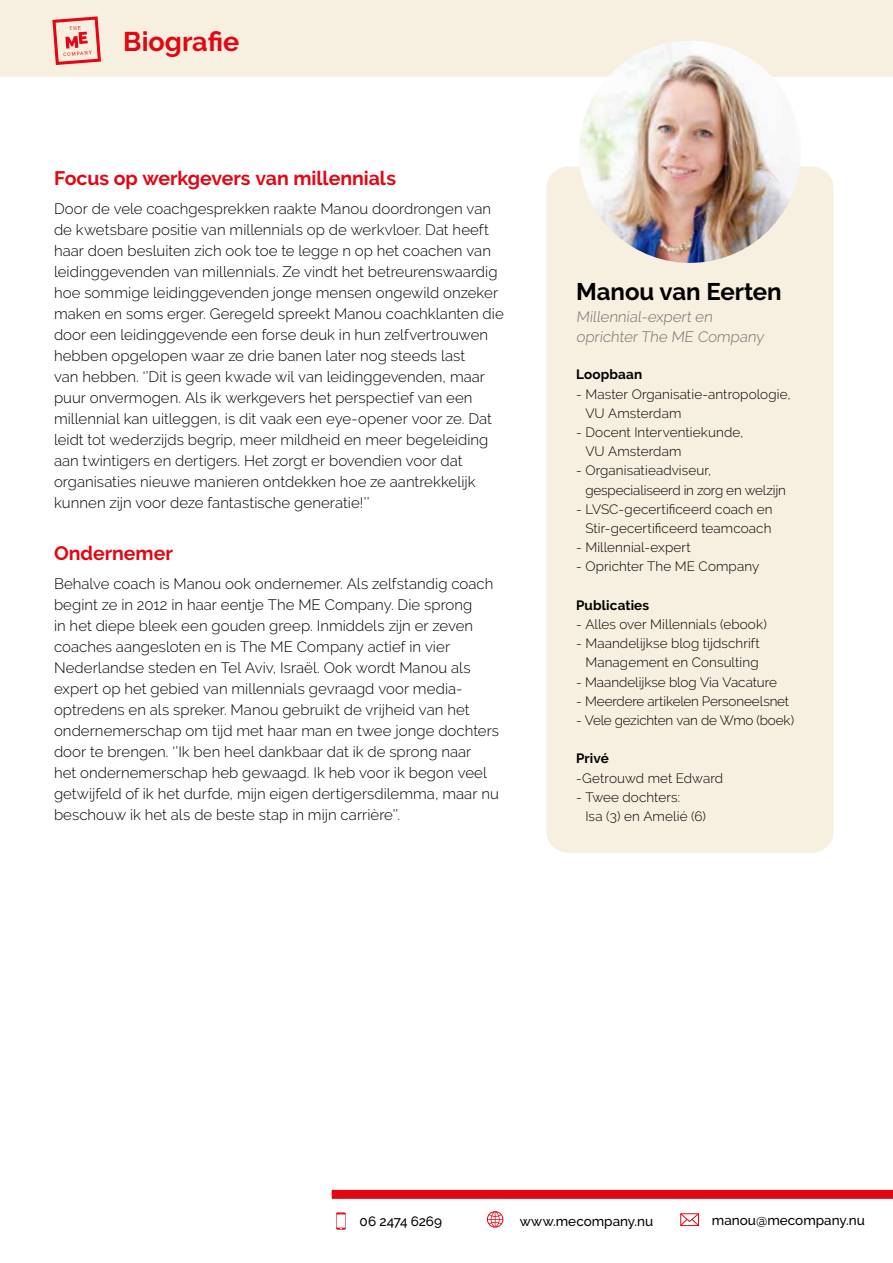
<style>
.page{position:relative;width:893px;height:1263px;background:#fff}
.page>*{position:absolute;margin:0;border:0;box-sizing:border-box;transform-origin:0 0}
.t1{font:700 27px "Raleway";color:#e30613}
.t2{font:700 24px "Raleway";color:#000}
.t3{font:700 19.5px "Raleway";color:#e30613}
.t4{font:300 15px/21px "Raleway";letter-spacing:.005em;color:#000}
.t5{font:300 15px/19.5px "Raleway";color:#706f6f}
.t6{font:300 13.5px/19.2px "Raleway";letter-spacing:.005em;color:#000}
.t7{font:500 13.5px "Raleway";color:#000}
.t8{font:300 13.5px "Raleway";letter-spacing:-.015em;color:#000}
.t9{font:700 13.5px "Raleway";letter-spacing:.01em;color:#000}
</style>
<div class="page">
<div style="left:0;top:0;width:893px;height:77px;background:#f7efdf"></div>
<svg style="left:52px;top:16px;width:49px;height:49px"></svg>
<div style="left:546px;top:167px;width:287px;height:686px;background:#f7efdf;border-radius:21px"></div>
<img style="left:579px;top:41px;width:221px;height:222px">
<div style="left:332px;top:1190px;width:561px;height:9px;background:#e30613"></div>
<svg style="left:336px;top:1212px;width:10px;height:17px"></svg>
<svg style="left:682px;top:1215px;width:15px;height:9px"></svg>
<div style="left:680px;top:1213px;width:19px;height:13px;border:1px solid #e30613"></div>
<svg style="left:487px;top:1211px;width:16px;height:16px"></svg>
<h1 class="t1" style="left:123px;top:26px;width:117px">Biografie</h1>
<h3 class="t3" style="left:54px;top:167px;width:344px">Focus op werkgevers van millennials</h3>
<p class="t4" style="left:54px;top:198px;width:451px">Door de vele coachgesprekken raakte Manou doordrongen van de kwetsbare positie van millennials op de werkvloer. Dat heeft haar doen besluiten zich ook toe te legge n op het coachen van leidinggevenden van millennials. Ze vindt het betreurenswaardig hoe sommige leidinggevenden jonge mensen ongewild onzeker maken en soms erger. Geregeld spreekt Manou coachklanten die door een leidinggevende een forse deuk in hun zelfvertrouwen hebben opgelopen waar ze drie banen later nog steeds last<br>van hebben. ‘’Dit is geen kwade wil van leidinggevenden, maar puur onvermogen. Als ik werkgevers het perspectief van een millennial kan uitleggen, is dit vaak een eye-opener voor ze. Dat leidt tot wederzijds begrip, meer mildheid en meer begeleiding aan twintigers en dertigers. Het zorgt er bovendien voor dat organisaties nieuwe manieren ontdekken hoe ze aantrekkelijk kunnen zijn voor deze fantastische generatie!’’</p>
<h3 class="t3" style="left:54px;top:542px;width:120px">Ondernemer</h3>
<p class="t4" style="left:54px;top:573px;width:447px">Behalve coach is Manou ook ondernemer. Als zelfstandig coach begint ze in 2012 in haar eentje The ME Company. Die sprong<br>in het diepe bleek een gouden greep. Inmiddels zijn er zeven coaches aangesloten en is The ME Company actief in vier Nederlandse steden en Tel Aviv, Israël. Ook wordt Manou als expert op het gebied van millennials gevraagd voor media&shy;optredens en als spreker. Manou gebruikt de vrijheid van het ondernemerschap om tijd met haar man en twee jonge dochters door te brengen. ‘’Ik ben heel dankbaar dat ik de sprong naar<br>het ondernemerschap heb gewaagd. Ik heb voor ik begon veel getwijfeld of ik het durfde, mijn eigen dertigersdilemma, maar nu beschouw ik het als de beste stap in mijn carrière’’.</p>
<h2 class="t2" style="left:576px;top:278px;width:207px">Manou van Eerten</h2>
<p class="t5" style="left:576px;top:307px;width:192px">Millennial-expert en oprichter The ME Company</p>
<p class="t9" style="left:576px;top:367px;width:68px">Loopbaan</p>
<p class="t6" style="left:585px;top:384px;width:207px;text-indent:-9px">- Master Organisatie-antropologie,<br>VU Amsterdam</p>
<p class="t6" style="left:585px;top:423px;width:159px;text-indent:-9px">- Docent Interventiekunde,<br>VU Amsterdam</p>
<p class="t6" style="left:585px;top:461px;width:202px;text-indent:-9px">- Organisatieadviseur, gespecialiseerd in zorg en welzijn</p>
<p class="t6" style="left:576px;top:499px;width:198px;text-align:center">- LVSC-gecertificeerd coach en<br>Stir-gecertificeerd teamcoach</p>
<p class="t6" style="left:576px;top:538px;width:116px">- Millennial-expert</p>
<p class="t6" style="left:576px;top:557px;width:185px">- Oprichter The ME Company</p>
<p class="t9" style="left:576px;top:597px;width:75px">Publicaties</p>
<p class="t6" style="left:576px;top:615px;width:192px">- Alles over Millennials (ebook)</p>
<p class="t6" style="left:576px;top:634px;width:185px;text-align:center">- Maandelijkse blog tijdschrift<br>Management en Consulting</p>
<p class="t6" style="left:576px;top:672px;width:202px">- Maandelijkse blog Via Vacature</p>
<p class="t6" style="left:576px;top:691px;width:215px">- Meerdere artikelen Personeelsnet</p>
<p class="t8" style="left:576px;top:712px;width:219px">- Vele gezichten van de Wmo (boek)</p>
<p class="t9" style="left:576px;top:751px;width:34px">Privé</p>
<p class="t6" style="left:576px;top:768px;width:149px">-Getrouwd met Edward</p>
<p class="t6" style="left:585px;top:787px;width:122px;text-indent:-9px">- Twee dochters:<br>Isa (3) en Amelié (6)</p>
<p class="t7" style="left:360px;top:1213px;width:84px">06 2474 6269</p>
<p class="t7" style="left:520px;top:1214px;width:135px">www.mecompany.nu</p>
<p class="t7" style="left:712px;top:1213px;width:154px">manou@mecompany.nu</p>
</div>
